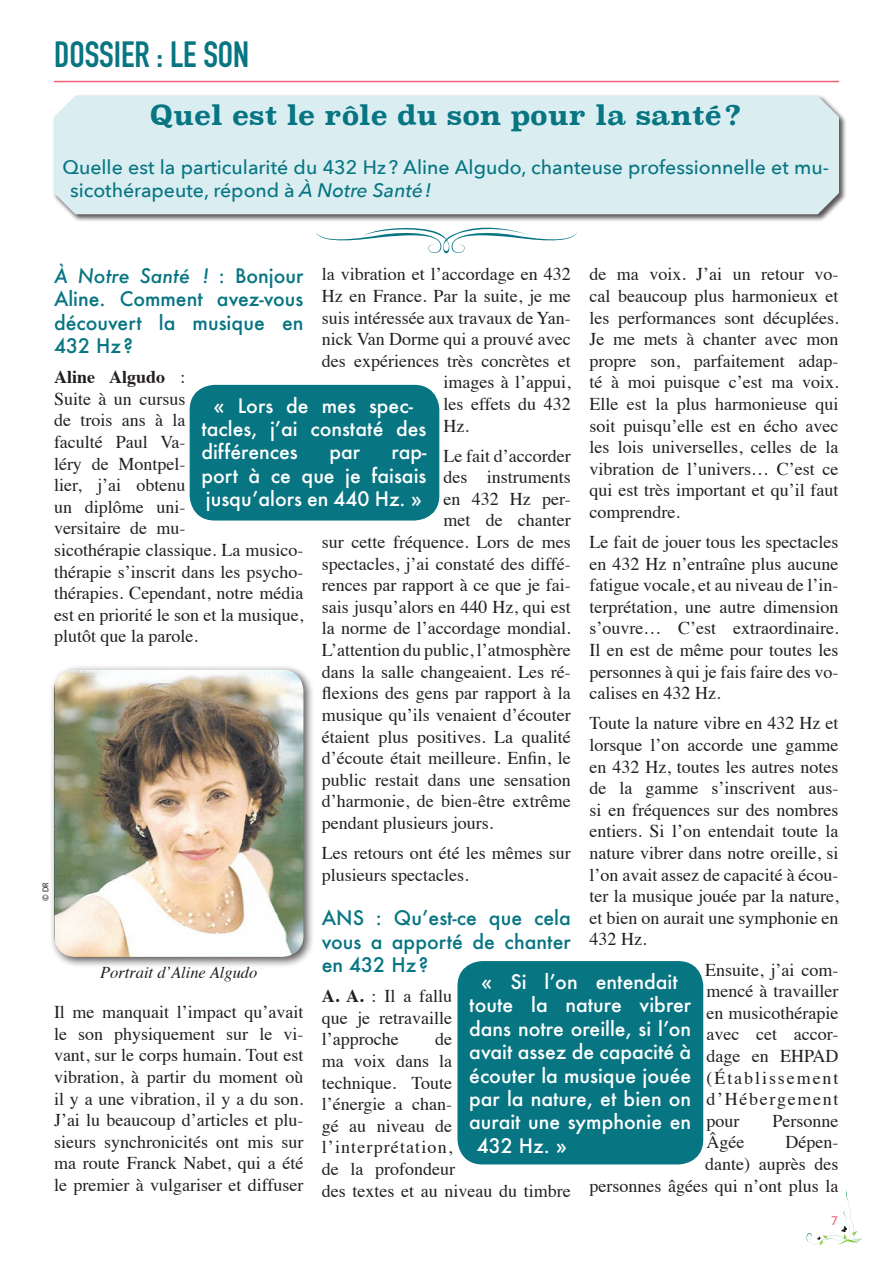
<style>
.page{position:relative;width:893px;height:1263px;background:#fff}
.page>*{position:absolute;margin:0;border:0;box-sizing:border-box;transform-origin:0 0}
.t1{font:700 36px "DIN Condensed";color:#077582}
.t2{font:700 27px "Superclarendon";color:#077582}
.t3{font:500 19.5px/23.4px "Futura";color:#fff}
.t4{font:500 19.5px/23.4px "Futura";color:#077582;text-align:justify}
.t5{font:500 19.5px/23.4px "Avenir Next";color:#077582}
.t6{font:18px/21.6px "Times";color:#231f20;text-align:justify}
.t7{font:italic 16.5px "Times";color:#231f20}
.t8{font:16.5px "Avenir Next";color:#f06176}
.t9{font:7.5px "Geneva";color:#231f20}
.s1{font-style:italic}
.s2{font-weight:700}
</style>
<div class="page">
<hr style="left:54px;top:81px;width:785px;height:1px;background:#f06176">
<svg style="left:806px;top:1190px;width:56px;height:56px"></svg>
<svg style="left:316px;top:227px;width:261px;height:27px"></svg>
<div style="left:52px;top:94px;width:795px;height:128px;background:#231f20;opacity:.75"></div>
<div style="left:54px;top:96px;width:785px;height:118px;background:#daeef2"></div>
<div style="left:193px;top:389px;width:243px;height:128px;background:#077582;border-radius:21px"></div>
<div style="left:190px;top:385px;width:249px;height:135px;border:8px solid #077582;border-radius:21px"></div>
<div style="left:461px;top:965px;width:238px;height:196px;background:#077582;border-radius:21px"></div>
<div style="left:457px;top:961px;width:246px;height:203px;border:8px solid #077582;border-radius:21px"></div>
<div style="left:49px;top:664px;width:265px;height:304px;background:#231f20;opacity:.75"></div>
<img style="left:54px;top:670px;width:249px;height:287px">
<h1 class="t1" style="left:54px;top:41px;width:197px">DOSSIER : LE SON</h1>
<h2 class="t2" style="left:150px;top:99px;width:593px">Quel est le rôle du son pour la santé?</h2>
<p class="t5" style="left:70px;top:156px;width:760px;text-indent:-8px">Quelle est la particularité du 432 Hz ? Aline Algudo, chanteuse professionnelle et mu&shy;sicothérapeute, répond à <span class="s1">À Notre Santé!</span></p>
<p class="t4" style="left:54px;top:264px;width:251px"><span class="s1">À Notre Santé !</span> : Bonjour Aline. Comment avez-vous découvert la musique en 432 Hz?</p>
<p class="t6" style="left:54px;top:368px;width:251px;text-align:left"><span class="s2">Aline Algudo</span> :<br>Suite à un cursus<br>de trois ans à la<br>faculté Paul Va-<br>léry de Montpel-<br>lier, j’ai obtenu<br>un diplôme uni-<br>versitaire de mu-<br>sicothérapie classique. La musico&shy;thérapie s’inscrit dans les psycho&shy;thérapies. Cependant, notre média est en priorité le son et la musique, plutôt que la parole.</p>
<p class="t6" style="left:322px;top:265px;width:250px">la vibration et l’accordage en 432</p>
<p class="t6" style="left:322px;top:287px;width:251px">Hz en France. Par la suite, je me</p>
<p class="t6" style="left:322px;top:308px;width:250px">suis intéressée aux travaux de Yan-</p>
<p class="t6" style="left:322px;top:330px;width:251px">nick Van Dorme qui a prouvé avec</p>
<p class="t6" style="left:322px;top:351px;width:251px">des expériences très concrètes et</p>
<p class="t6" style="left:444px;top:373px;width:129px">images à l’appui,</p>
<p class="t6" style="left:444px;top:395px;width:129px">les effets du 432</p>
<p class="t6" style="left:444px;top:416px;width:27px">Hz.</p>
<p class="t6" style="left:444px;top:446px;width:129px">Le fait d’accorder</p>
<p class="t6" style="left:444px;top:468px;width:129px">des instruments</p>
<p class="t6" style="left:444px;top:490px;width:129px">en 432 Hz per-</p>
<p class="t6" style="left:444px;top:511px;width:129px">met de chanter</p>
<p class="t6" style="left:322px;top:533px;width:251px">sur cette fréquence. Lors de mes</p>
<p class="t6" style="left:322px;top:554px;width:250px">spectacles, j’ai constaté des diffé-</p>
<p class="t6" style="left:322px;top:576px;width:250px">rences par rapport à ce que je fai-</p>
<p class="t6" style="left:322px;top:598px;width:251px">sais jusqu’alors en 440 Hz, qui est</p>
<p class="t6" style="left:322px;top:619px;width:251px">la norme de l’accordage mondial.</p>
<p class="t6" style="left:322px;top:641px;width:251px">L’attention du public, l’atmosphère</p>
<p class="t6" style="left:322px;top:662px;width:250px">dans la salle changeaient. Les ré-</p>
<p class="t6" style="left:322px;top:684px;width:251px">flexions des gens par rapport à la</p>
<p class="t6" style="left:322px;top:706px;width:251px">musique qu’ils venaient d’écouter</p>
<p class="t6" style="left:322px;top:727px;width:251px">étaient plus positives. La qualité</p>
<p class="t6" style="left:322px;top:749px;width:251px">d’écoute était meilleure. Enfin, le</p>
<p class="t6" style="left:322px;top:770px;width:251px">public restait dans une sensation</p>
<p class="t6" style="left:322px;top:792px;width:251px">d’harmonie, de bien-être extrême</p>
<p class="t6" style="left:322px;top:814px;width:173px">pendant plusieurs jours.</p>
<p class="t6" style="left:322px;top:844px;width:251px">Les retours ont été les mêmes sur plusieurs spectacles.</p>
<p class="t4" style="left:322px;top:906px;width:251px">ANS : Qu’est-ce que cela vous a apporté de chanter en 432 Hz?</p>
<p class="t6" style="left:322px;top:987px;width:132px"><span class="s2">A. A.</span> : Il a fallu que je retravaille l’approche</p>
<p class="t6" style="left:589px;top:265px;width:251px">de ma voix. J’ai un retour vo&shy;cal beaucoup plus harmonieux et les performances sont décuplées.<br>Je me mets à chanter avec mon propre son, parfaitement adap&shy;té à moi puisque c’est ma voix.<br>Elle est la plus harmonieuse qui soit puisqu’elle est en écho avec les lois universelles, celles de la vibration de l’univers… C’est ce qui est très important et qu’il faut comprendre.</p>
<p class="t6" style="left:589px;top:533px;width:251px">Le fait de jouer tous les spectacles en 432 Hz n’entraîne plus aucune fatigue vocale, et au niveau de l’in&shy;terprétation, une autre dimension s’ouvre… C’est extraordinaire.<br>Il en est de même pour toutes les personnes à qui je fais faire des vo&shy;calises en 432 Hz.</p>
<p class="t6" style="left:589px;top:714px;width:251px">Toute la nature vibre en 432 Hz et lorsque l’on accorde une gamme en 432 Hz, toutes les autres notes de la gamme s’inscrivent aus&shy;si en fréquences sur des nombres entiers. Si l’on entendait toute la nature vibrer dans notre oreille, si l’on avait assez de capacité à écou&shy;ter la musique jouée par la nature, et bien on aurait une symphonie en 432 Hz.</p>
<p class="t6" style="left:705px;top:960px;width:135px">Ensuite, j’ai com&shy;mencé à travailler en musicothérapie avec cet accor&shy;dage en EHPAD (Établissement d’Hébergement pour</p>
<p class="t3" style="left:201px;top:393px;width:227px;text-indent:12px">« Lors de mes spec&shy;tacles, j’ai constaté des différences</p>
<p class="t3" style="left:201px;top:440px;width:227px;text-align:justify;text-indent:190px">rap&shy;port à ce que je faisais jusqu’alors en 440 Hz. »</p>
<p class="t3" style="left:329px;top:440px;width:32px">par</p>
<p class="t9" style="left:41px;top:901px;width:20px;rotate:-90deg">© DR</p>
<p class="t7" style="left:100px;top:965px;width:159px">Portrait d’Aline Algudo</p>
<p class="t3" style="left:481px;top:969px;width:198px">« Si l’on entendait</p>
<p class="t3" style="left:469px;top:993px;width:223px">toute la nature vibrer</p>
<p class="t3" style="left:469px;top:1016px;width:223px">dans notre oreille, si l’on</p>
<p class="t3" style="left:469px;top:1040px;width:224px">avait assez de capacité à</p>
<p class="t3" style="left:469px;top:1063px;width:224px">écouter la musique jouée</p>
<p class="t3" style="left:469px;top:1086px;width:223px">par la nature, et bien on</p>
<p class="t3" style="left:469px;top:1110px;width:223px">aurait une symphonie en</p>
<p class="t3" style="left:477px;top:1133px;width:92px">432 Hz. »</p>
<p class="t6" style="left:54px;top:1003px;width:251px">Il me manquait l’impact qu’avait le son physiquement sur le vi&shy;vant, sur le corps humain. Tout est vibration, à partir du moment où il y a une vibration, il y a du son.<br>J’ai lu beaucoup d’articles et plu&shy;sieurs synchronicités ont mis sur ma route Franck Nabet, qui a été le premier à vulgariser et diffuser</p>
<p class="t6" style="left:322px;top:1030px;width:251px;text-align:left;text-indent:114px">de<br>ma voix dans la<br>technique. Toute<br>l’énergie a chan-<br>gé au niveau de l’interprétation,<br>de la profondeur<br>des textes et au niveau du timbre</p>
<p class="t6" style="left:772px;top:1111px;width:67px">Personne</p>
<p class="t6" style="left:706px;top:1133px;width:39px">Âgée</p>
<p class="t6" style="left:589px;top:1133px;width:251px;text-align:right">Dépen-<br>dante) auprès des<br>personnes âgées qui n’ont plus la</p>
<p class="t8" style="left:830px;top:1209px;width:9px">7</p>
</div>
